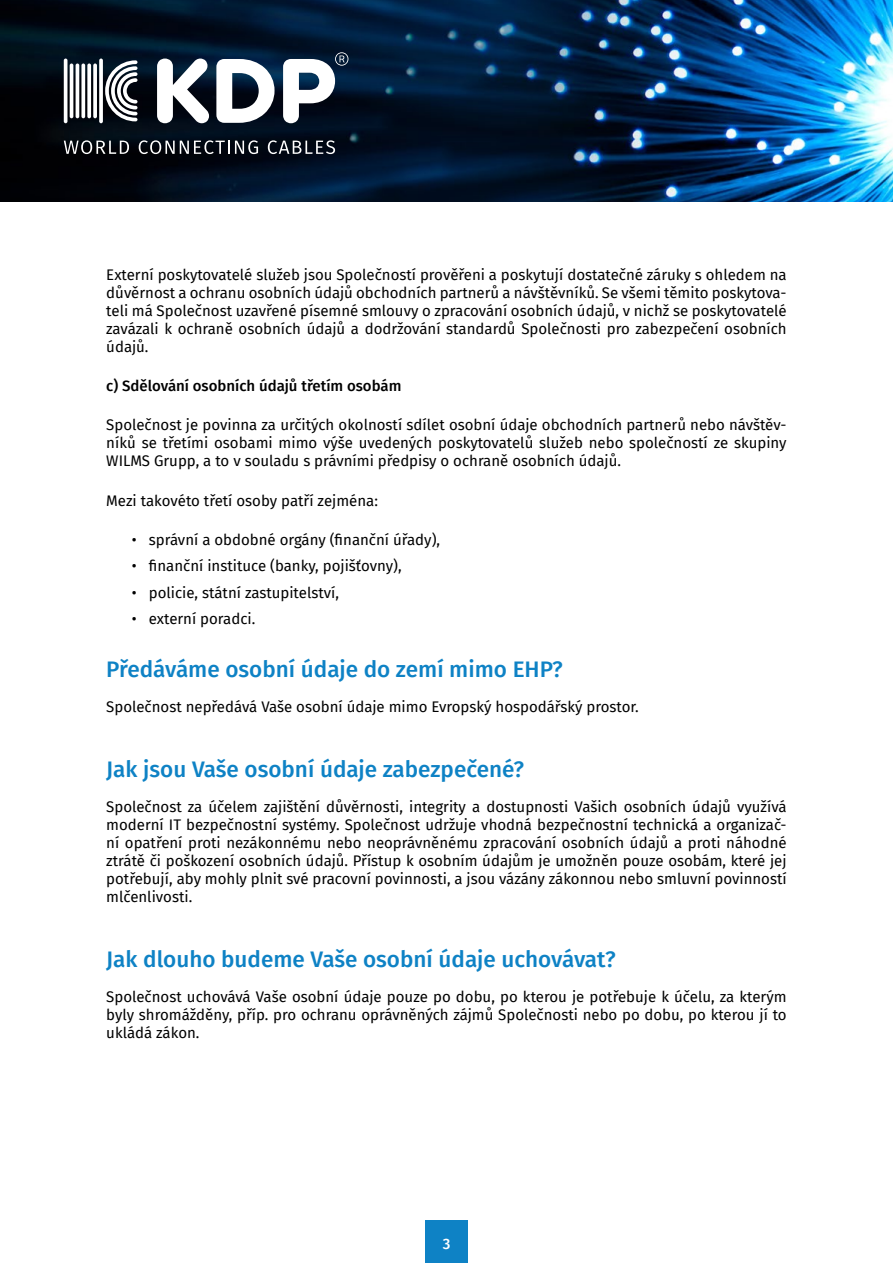
<style>
.page{position:relative;width:893px;height:1263px;background:#fff}
.page>*{position:absolute;margin:0;border:0;box-sizing:border-box;transform-origin:0 0}
.t1{font:500 22.5px "Fira Sans";color:#0e82c5}
.t2{font:15px/18px "Fira Sans";color:#000;text-align:justify}
.t3{font:500 15px "Fira Sans";color:#000}
.t4{font:500 15px "Fira Sans";color:#fff}
</style>
<div class="page">
<img style="left:0;top:0;width:893px;height:202px">
<svg style="left:157px;top:59px;width:52px;height:64px"></svg>
<svg style="left:216px;top:59px;width:59px;height:64px"></svg>
<svg style="left:99px;top:59px;width:4px;height:64px"></svg>
<hr style="left:64px;top:59px;width:3px;height:64px;background:#fff;border-radius:2px">
<hr style="left:70px;top:64px;width:3px;height:54px;background:#fff;border-radius:2px">
<hr style="left:76px;top:64px;width:3px;height:54px;background:#fff;border-radius:2px">
<svg style="left:81px;top:64px;width:4px;height:54px"></svg>
<svg style="left:87px;top:64px;width:4px;height:54px"></svg>
<svg style="left:93px;top:64px;width:4px;height:54px"></svg>
<svg style="left:105px;top:60px;width:32px;height:61px"></svg>
<svg style="left:283px;top:52px;width:65px;height:71px"></svg>
<svg style="left:64px;top:140px;width:65px;height:14px"></svg>
<svg style="left:139px;top:140px;width:119px;height:14px;background:#474b52"></svg>
<svg style="left:268px;top:140px;width:67px;height:14px"></svg>
<div style="left:425px;top:1220px;width:43px;height:43px;background:#0e82c5"></div>
<p class="t2" style="left:106px;top:265px;width:682px">Externí poskytovatelé služeb jsou Společností prověřeni a poskytují dostatečné záruky s ohledem na důvěrnost a ochranu osobních údajů obchodních partnerů a návštěvníků. Se všemi těmito poskytova&shy;teli má Společnost uzavřené písemné smlouvy o zpracování osobních údajů, v nichž se poskytovatelé zavázali k ochraně osobních údajů a dodržování standardů Společnosti pro zabezpečení osobních údajů.</p>
<p class="t3" style="left:106px;top:374px;width:297px">c) Sdělování osobních údajů třetím osobám</p>
<p class="t2" style="left:106px;top:416px;width:682px">Společnost je povinna za určitých okolností sdílet osobní údaje obchodních partnerů nebo návštěv&shy;níků se třetími osobami mimo výše uvedených poskytovatelů služeb nebo společností ze skupiny WILMS Grupp, a to v souladu s právními předpisy o ochraně osobních údajů.</p>
<p class="t2" style="left:106px;top:491px;width:273px">Mezi takovéto třetí osoby patří zejména:</p>
<p class="t2" style="left:132px;top:530px;width:310px">• správní a obdobné orgány (finanční úřady),</p>
<p class="t2" style="left:132px;top:557px;width:271px">• finanční instituce (banky, pojišťovny),</p>
<p class="t2" style="left:132px;top:583px;width:209px">• policie, státní zastupitelství,</p>
<p class="t2" style="left:132px;top:610px;width:125px">• externí poradci.</p>
<h1 class="t1" style="left:106px;top:651px;width:458px">Předáváme osobní údaje do zemí mimo EHP?</h1>
<p class="t2" style="left:106px;top:697px;width:534px">Společnost nepředává Vaše osobní údaje mimo Evropský hospodářský prostor.</p>
<h1 class="t1" style="left:106px;top:751px;width:419px">Jak jsou Vaše osobní údaje zabezpečené?</h1>
<p class="t2" style="left:106px;top:797px;width:682px">Společnost za účelem zajištění důvěrnosti, integrity a dostupnosti Vašich osobních údajů využívá moderní IT bezpečnostní systémy. Společnost udržuje vhodná bezpečnostní technická a organizač&shy;ní opatření proti nezákonnému nebo neoprávněnému zpracování osobních údajů a proti náhodné ztrátě či poškození osobních údajů. Přístup k osobním údajům je umožněn pouze osobám, které jej potřebují, aby mohly plnit své pracovní povinnosti, a jsou vázány zákonnou nebo smluvní povinností mlčenlivosti.</p>
<h1 class="t1" style="left:106px;top:941px;width:511px">Jak dlouho budeme Vaše osobní údaje uchovávat?</h1>
<p class="t2" style="left:106px;top:988px;width:682px">Společnost uchovává Vaše osobní údaje pouze po dobu, po kterou je potřebuje k účelu, za kterým byly shromážděny, příp. pro ochranu oprávněných zájmů Společnosti nebo po dobu, po kterou jí to ukládá zákon.</p>
<p class="t4" style="left:443px;top:1231px;width:9px">3</p>
</div>
